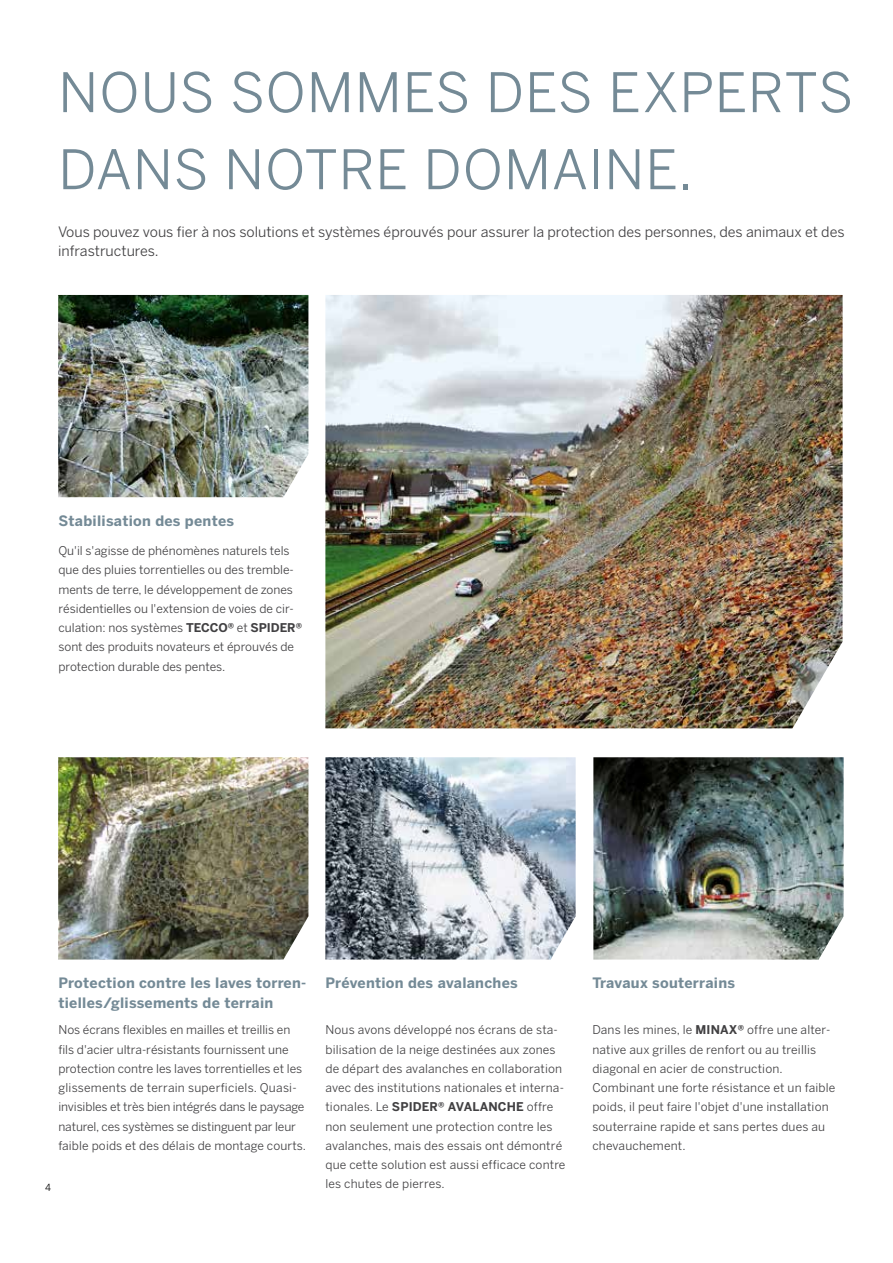
<style>
.page{position:relative;width:893px;height:1263px;background:#fff}
.page>*{position:absolute;margin:0;border:0;box-sizing:border-box;transform-origin:0 0}
.t1{font:54px/77.1px "Benton Sans";letter-spacing:.015em;color:#748a96}
.t2{font:700 14.25px/19.2px "Benton Sans";letter-spacing:.02em;color:#748a96}
.t3{font:14.25px/19.2px "Benton Sans";color:#414042}
.t4{font:12px/19.2px "Benton Sans";letter-spacing:.005em;color:#414042}
.t5{font:9.75px "Benton Sans";color:#000}
.s1{font-weight:700}
</style>
<div class="page">
<img style="left:325px;top:295px;width:518px;height:433px">
<img style="left:58px;top:295px;width:250px;height:202px">
<img style="left:593px;top:757px;width:251px;height:202px">
<img style="left:58px;top:757px;width:250px;height:202px">
<img style="left:325px;top:757px;width:251px;height:202px">
<h1 class="t1" style="left:58px;top:53px;width:797px">NOUS SOMMES DES EXPERTS<br>DANS NOTRE DOMAINE.</h1>
<p class="t3" style="left:58px;top:222px;width:788px">Vous pouvez vous fier à nos solutions et systèmes éprouvés pour assurer la protection des personnes, des animaux et des infrastructures.</p>
<p class="t2" style="left:58px;top:511px;width:177px">Stabilisation des pentes</p>
<p class="t4" style="left:58px;top:541px;width:245px">Qu'il s'agisse de phénomènes naturels tels que des pluies torrentielles ou des tremble&shy;ments de terre, le développement de zones résidentielles ou l'extension de voies de cir&shy;culation: nos systèmes <span class="s1">TECCO®</span> et <span class="s1">SPIDER® </span>sont des produits novateurs et éprouvés de protection durable des pentes.</p>
<p class="t2" style="left:58px;top:973px;width:249px">Protection contre les laves torren&shy;tielles/glissements de terrain</p>
<p class="t2" style="left:325px;top:973px;width:194px">Prévention des avalanches</p>
<p class="t2" style="left:592px;top:973px;width:144px">Travaux souterrains</p>
<p class="t4" style="left:58px;top:1020px;width:249px">Nos écrans flexibles en mailles et treillis en fils d'acier ultra-résistants fournissent une protection contre les laves torrentielles et les glissements de terrain superficiels. Quasi&shy;invisibles et très bien intégrés dans le paysage naturel, ces systèmes se distinguent par leur faible poids et des délais de montage courts.</p>
<p class="t5" style="left:45px;top:1181px;width:7px">4</p>
<p class="t4" style="left:325px;top:1020px;width:242px">Nous avons développé nos écrans de sta&shy;bilisation de la neige destinées aux zones de départ des avalanches en collaboration avec des institutions nationales et interna&shy;tionales. Le <span class="s1">SPIDER® AVALANCHE</span> offre non seulement une protection contre les avalanches, mais des essais ont démontré que cette solution est aussi efficace contre les chutes de pierres.</p>
<p class="t4" style="left:592px;top:1020px;width:245px">Dans les mines, le <span class="s1">MINAX®</span> offre une alter&shy;native aux grilles de renfort ou au treillis diagonal en acier de construction.<br>Combinant une forte résistance et un faible poids, il peut faire l'objet d'une installation souterraine rapide et sans pertes dues au chevauchement.</p>
</div>
